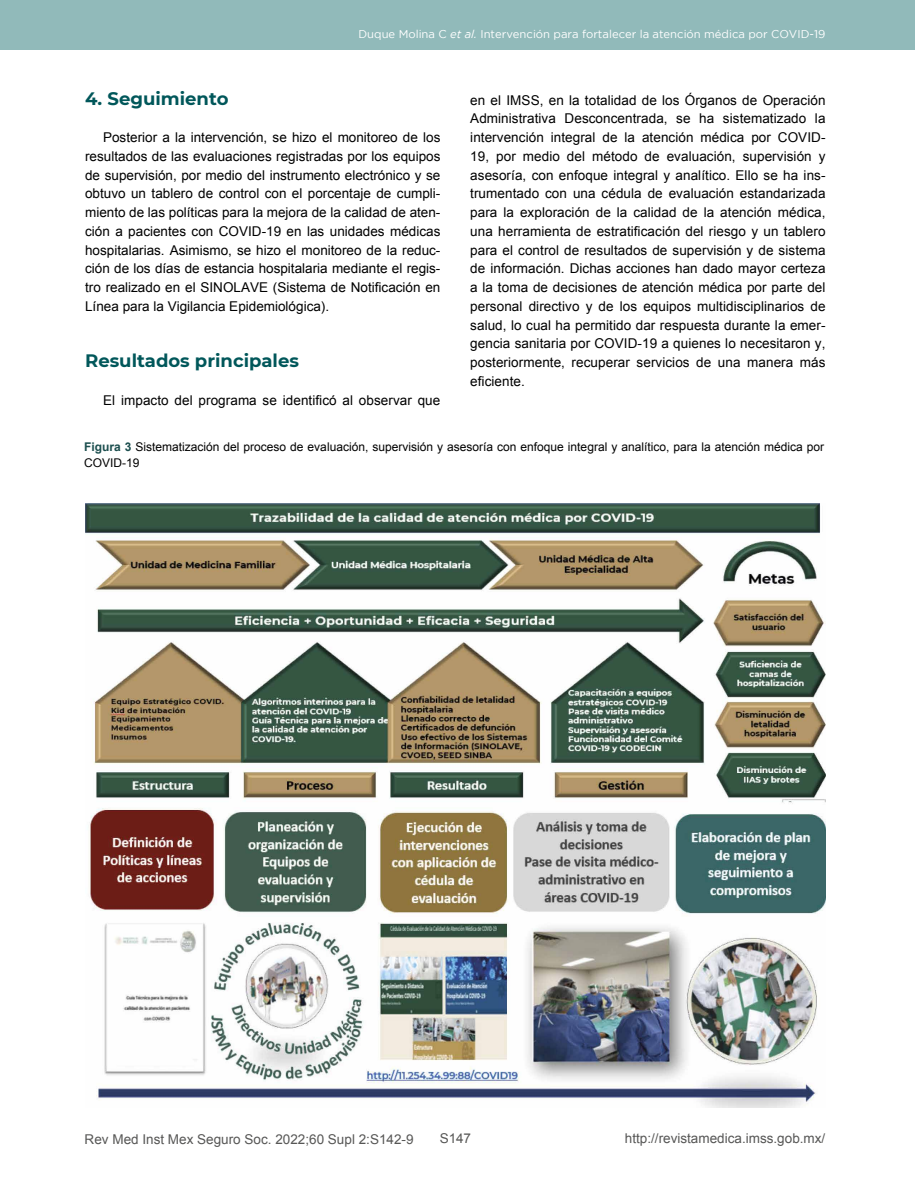
<style>
.page{position:relative;width:915px;height:1191px;background:#fff}
.page>*{position:absolute;margin:0;border:0;box-sizing:border-box;transform-origin:0 0}
.t1{font:700 18px "Montserrat";color:#01575a}
.t2{font:13.5px/18.8px "Arial";letter-spacing:.005em;color:#000;text-align:justify}
.t3{font:13.5px "Arial";color:#575756}
.t4{font:12px/16.5px "Arial";color:#000}
.t5{font:11.25px "Gotham";color:#fff}
.s1{font-style:italic}
.s2{font-weight:700;color:#1b4e4e}
</style>
<div class="page">
<div style="left:0;top:0;width:914px;height:50px;background:#91baba"></div>
<img style="left:85px;top:503px;width:740px;height:604px">
<p class="t5" style="left:358px;top:28px;width:468px">Duque Molina C <span class="s1">et al.</span> Intervención para fortalecer la atención médica por COVID-19</p>
<h1 class="t1" style="left:85px;top:85px;width:145px">4. Seguimiento</h1>
<p class="t2" style="left:85px;top:128px;width:357px;text-indent:18px">Posterior a la intervención, se hizo el monitoreo de los resultados de las evaluaciones registradas por los equipos de supervisión, por medio del instrumento electrónico y se obtuvo un tablero de control con el porcentaje de cumpli&shy;miento de las políticas para la mejora de la calidad de aten&shy;ción a pacientes con COVID-19 en las unidades médicas hospitalarias. Asimismo, se hizo el monitoreo de la reduc&shy;ción de los días de estancia hospitalaria mediante el regis&shy;tro realizado en el SINOLAVE (Sistema de Notificación en Línea para la Vigilancia Epidemiológica).</p>
<h1 class="t1" style="left:85px;top:348px;width:215px">Resultados principales</h1>
<p class="t2" style="left:103px;top:391px;width:338px">El impacto del programa se identificó al observar que</p>
<p class="t4" style="left:84px;top:438px;width:741px"><span class="s2">Figura 3</span> Sistematización del proceso de evaluación, supervisión y asesoría con enfoque integral y analítico, para la atención médica por<br>COVID-19</p>
<p class="t2" style="left:470px;top:91px;width:356px">en el IMSS, en la totalidad de los Órganos de Operación Administrativa Desconcentrada, se ha sistematizado la intervención integral de la atención médica por COVID-19, por medio del método de evaluación, supervisión y asesoría, con enfoque integral y analítico. Ello se ha ins&shy;trumentado con una cédula de evaluación estandarizada para la exploración de la calidad de la atención médica, una herramienta de estratificación del riesgo y un tablero para el control de resultados de supervisión y de sistema de información. Dichas acciones han dado mayor certeza a la toma de decisiones de atención médica por parte del personal directivo y de los equipos multidisciplinarios de salud, lo cual ha permitido dar respuesta durante la emer&shy;gencia sanitaria por COVID-19 a quienes lo necesitaron y, posteriormente, recuperar servicios de una manera más eficiente.</p>
<p class="t3" style="left:85px;top:1130px;width:330px">Rev Med Inst Mex Seguro Soc. 2022;60 Supl 2:S142-9</p>
<p class="t3" style="left:439px;top:1129px;width:33px">S147</p>
<p class="t3" style="left:624px;top:1129px;width:202px">http://revistamedica.imss.gob.mx/</p>
</div>
